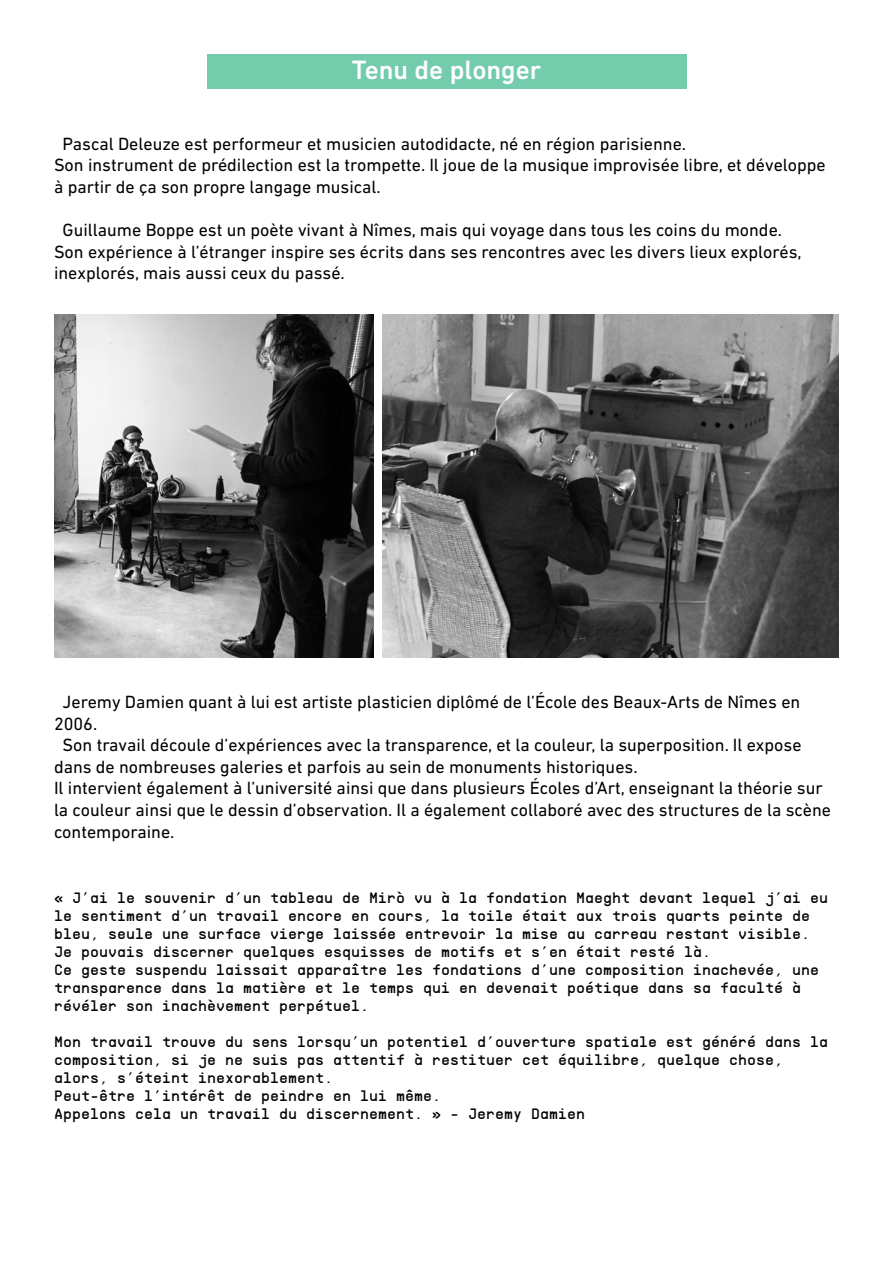
<style>
.page{position:relative;width:893px;height:1263px;background:#fff}
.page>*{position:absolute;margin:0;border:0;box-sizing:border-box;transform-origin:0 0}
.t1{font:500 27px "DIN Next LT Pro";color:#fff}
.t2{font:18px/21.6px "DIN Next LT Pro";color:#000}
.t3{font:15px/18px "PP Supply Mono";color:#000}
</style>
<div class="page">
<img style="left:54px;top:314px;width:320px;height:344px">
<img style="left:382px;top:314px;width:457px;height:344px">
<div style="left:207px;top:54px;width:479px;height:34px;background:#73cdad"></div>
<h1 class="t1" style="left:352px;top:54px;width:191px">Tenu de plonger</h1>
<p class="t2" style="left:54px;top:132px;width:773px;text-indent:9px">Pascal Deleuze est performeur et musicien autodidacte, né en région parisienne.<br>Son instrument de prédilection est la trompette. Il joue de la musique improvisée libre, et développe à partir de ça son propre langage musical.</p>
<p class="t2" style="left:54px;top:219px;width:749px;text-indent:9px">Guillaume Boppe est un poète vivant à Nîmes, mais qui voyage dans tous les coins du monde.<br>Son expérience à l’étranger inspire ses écrits dans ses rencontres avec les divers lieux explorés, inexplorés, mais aussi ceux du passé.</p>
<p class="t2" style="left:63px;top:691px;width:739px">Jeremy Damien quant à lui est artiste plasticien diplômé de l’École des Beaux-Arts de Nîmes en</p>
<p class="t2" style="left:54px;top:712px;width:45px">2006.</p>
<p class="t2" style="left:63px;top:734px;width:740px">Son travail découle d’expériences avec la transparence, et la couleur, la superposition. Il expose</p>
<p class="t2" style="left:54px;top:755px;width:585px">dans de nombreuses galeries et parfois au sein de monuments historiques.</p>
<p class="t2" style="left:54px;top:777px;width:770px">Il intervient également à l’université ainsi que dans plusieurs Écoles d’Art, enseignant la théorie sur</p>
<p class="t2" style="left:54px;top:799px;width:778px">la couleur ainsi que le dessin d’observation. Il a également collaboré avec des structures de la scène</p>
<p class="t2" style="left:54px;top:820px;width:122px">contemporaine.</p>
<p class="t3" style="left:54px;top:888px;width:775px">« J’ai le souvenir d’un tableau de Mirò vu à la fondation Maeght devant lequel j’ai eu le sentiment d’un travail encore en cours, la toile était aux trois quarts peinte de bleu, seule une surface vierge laissée entrevoir la mise au carreau restant visible.<br>Je pouvais discerner quelques esquisses de motifs et s’en était resté là.<br>Ce geste suspendu laissait apparaître les fondations d’une composition inachevée, une transparence dans la matière et le temps qui en devenait poétique dans sa faculté à révéler son inachèvement perpétuel.</p>
<p class="t3" style="left:54px;top:1032px;width:775px">Mon travail trouve du sens lorsqu’un potentiel d’ouverture spatiale est généré dans la composition, si je ne suis pas attentif à restituer cet équilibre, quelque chose, alors, s’éteint inexorablement.<br>Peut-être l’intérêt de peindre en lui même.<br>Appelons cela un travail du discernement. » - Jeremy Damien</p>
</div>
